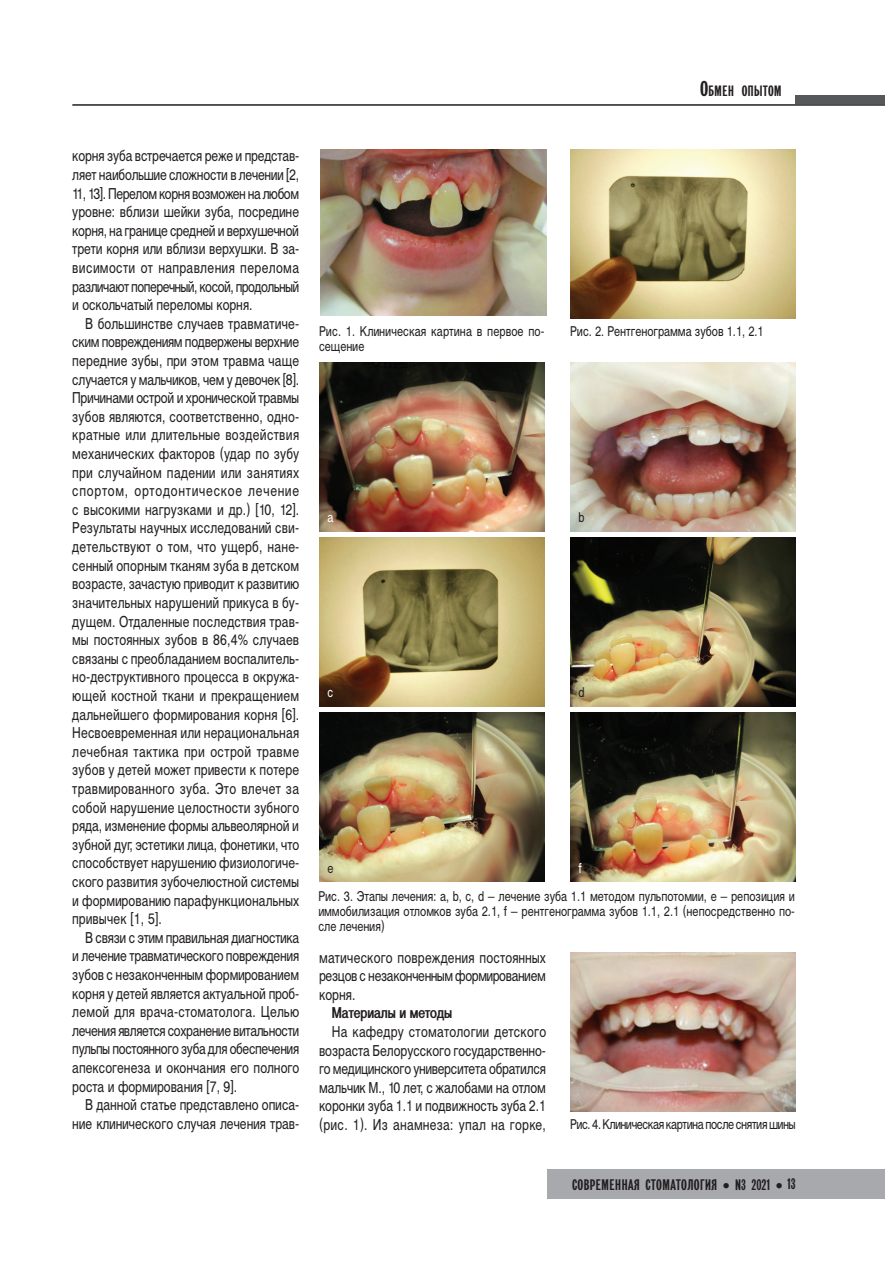
<style>
.page{position:relative;width:885px;height:1276px;background:#fff}
.page>*{position:absolute;margin:0;border:0;box-sizing:border-box;transform-origin:0 0}
.Мн_осн_9{font:15px/18.6px "Helvetica Narrow";color:#231f20;text-align:justify}
.t1{font:15px "Gazeta Sans Serif";color:#231f20}
.Мн_осн_9-2{font:700 15px "Helvetica Narrow";color:#231f20}
.Рубрика_1{font:14.7px "Gazeta Sans Serif";color:#231f20}
.рис{font:13.5px/15px "Helvetica Narrow";color:#231f20}
.рис-2{font:13.5px "Helvetica Narrow";letter-spacing:-.03em;color:#231f20}
.рис-3{font:13.5px "Helvetica Narrow";color:#fff}
.s1{font-size:21px}
</style>
<div class="page">
<hr style="left:72px;top:104px;width:812px;height:2px;background:#231f20">
<div style="left:795px;top:96px;width:89px;height:8px;background:#57585a"></div>
<div style="left:547px;top:1168px;width:337px;height:30px;background:#a8a9ad"></div>
<img style="left:570px;top:150px;width:225px;height:169px">
<img style="left:320px;top:150px;width:226px;height:166px">
<img style="left:319px;top:362px;width:225px;height:170px">
<img style="left:570px;top:362px;width:225px;height:169px">
<img style="left:319px;top:537px;width:225px;height:169px">
<img style="left:570px;top:537px;width:225px;height:169px">
<img style="left:319px;top:712px;width:225px;height:169px">
<img style="left:570px;top:712px;width:225px;height:169px">
<img style="left:570px;top:952px;width:225px;height:159px">
<p class="Рубрика_1" style="left:700px;top:82px;width:83px"><span class="s1">О</span>бмен опытом</p>
<p class="Мн_осн_9" style="left:72px;top:147px;width:228px">корня зуба встречается реже и представ&shy;ляет наибольшие сложности в лечении [2, 11, 13]. Перелом корня возможен на любом уровне: вблизи шейки зуба, посредине корня, на границе средней и верхушечной трети корня или вблизи верхушки. В за&shy;висимости от направления перелома различают поперечный, косой, продольный и оскольчатый переломы корня.</p>
<p class="Мн_осн_9" style="left:72px;top:314px;width:228px;text-indent:13px">В большинстве случаев травматиче&shy;ским повреждениям подвержены верхние передние зубы, при этом травма чаще случается у мальчиков, чем у девочек [8].<br>Причинами острой и хронической травмы зубов являются, соответственно, одно&shy;кратные или длительные воздействия механических факторов (удар по зубу при случайном падении или занятиях спортом, ортодонтическое лечение с высокими нагрузками и др.) [10, 12].<br>Результаты научных исследований сви&shy;детельствуют о том, что ущерб, нане&shy;сенный опорным тканям зуба в детском возрасте, зачастую приводит к развитию значительных нарушений прикуса в бу&shy;дущем. Отдаленные последствия трав&shy;мы постоянных зубов в 86,4% случаев связаны с преобладанием воспалитель&shy;но-деструктивного процесса в окружа&shy;ющей костной ткани и прекращением дальнейшего формирования корня [6].<br>Несвоевременная или нерациональная лечебная тактика при острой травме зубов у детей может привести к потере травмированного зуба. Это влечет за собой нарушение целостности зубного ряда, изменение формы альвеолярной и зубной дуг, эстетики лица, фонетики, что способствует нарушению физиологиче&shy;ского развития зубочелюстной системы и формированию парафункциональных привычек [1, 5].</p>
<p class="Мн_осн_9" style="left:72px;top:928px;width:228px;text-indent:13px">В связи с этим правильная диагностика и лечение травматического повреждения зубов с незаконченным формированием корня у детей является актуальной проб&shy;лемой для врача-стоматолога. Целью лечения является сохранение витальности пульпы постоянного зуба для обеспечения апексогенеза и окончания его полного роста и формирования [7, 9].</p>
<p class="Мн_осн_9" style="left:72px;top:1095px;width:228px;text-align:right">В данной статье представлено описа&shy;ние клинического случая лечения трав-</p>
<p class="рис" style="left:319px;top:324px;width:227px">Рис. 1. Клиническая картина в первое по&shy;сещение</p>
<p class="рис" style="left:570px;top:324px;width:195px">Рис. 2. Рентгенограмма зубов 1.1, 2.1</p>
<p class="рис-3" style="left:327px;top:510px;width:8px">a</p>
<p class="рис" style="left:578px;top:510px;width:8px">b</p>
<p class="рис-3" style="left:327px;top:684px;width:7px">c</p>
<p class="рис" style="left:578px;top:685px;width:8px">d</p>
<p class="рис" style="left:327px;top:860px;width:8px">e</p>
<p class="рис-3" style="left:578px;top:860px;width:5px">f</p>
<p class="рис" style="left:318px;top:888px;width:478px;text-align:justify">Рис. 3. Этапы лечения: a, b, c, d – лечение зуба 1.1 методом пульпотомии, e – репозиция и иммобилизация отломков зуба 2.1, f – рентгенограмма зубов 1.1, 2.1 (непосредственно по&shy;сле лечения)</p>
<p class="Мн_осн_9" style="left:319px;top:948px;width:228px">матического повреждения постоянных резцов с незаконченным формированием корня.</p>
<p class="Мн_осн_9-2" style="left:332px;top:1004px;width:122px">Материалы и методы</p>
<p class="Мн_осн_9" style="left:319px;top:1022px;width:228px;text-indent:13px">На кафедру стоматологии детского возраста Белорусского государственно&shy;го медицинского университета обратился мальчик М., 10 лет, с жалобами на отлом коронки зуба 1.1 и подвижность зуба 2.1 (рис. 1). Из анамнеза: упал на горке,</p>
<p class="рис-2" style="left:570px;top:1116px;width:227px">Рис. 4. Клиническая картина после снятия шины</p>
<p class="t1" style="left:572px;top:1176px;width:225px">СОВРЕМЕННАЯ СТОМАТОЛОГИЯ • N3 2021 • 13</p>
</div>
